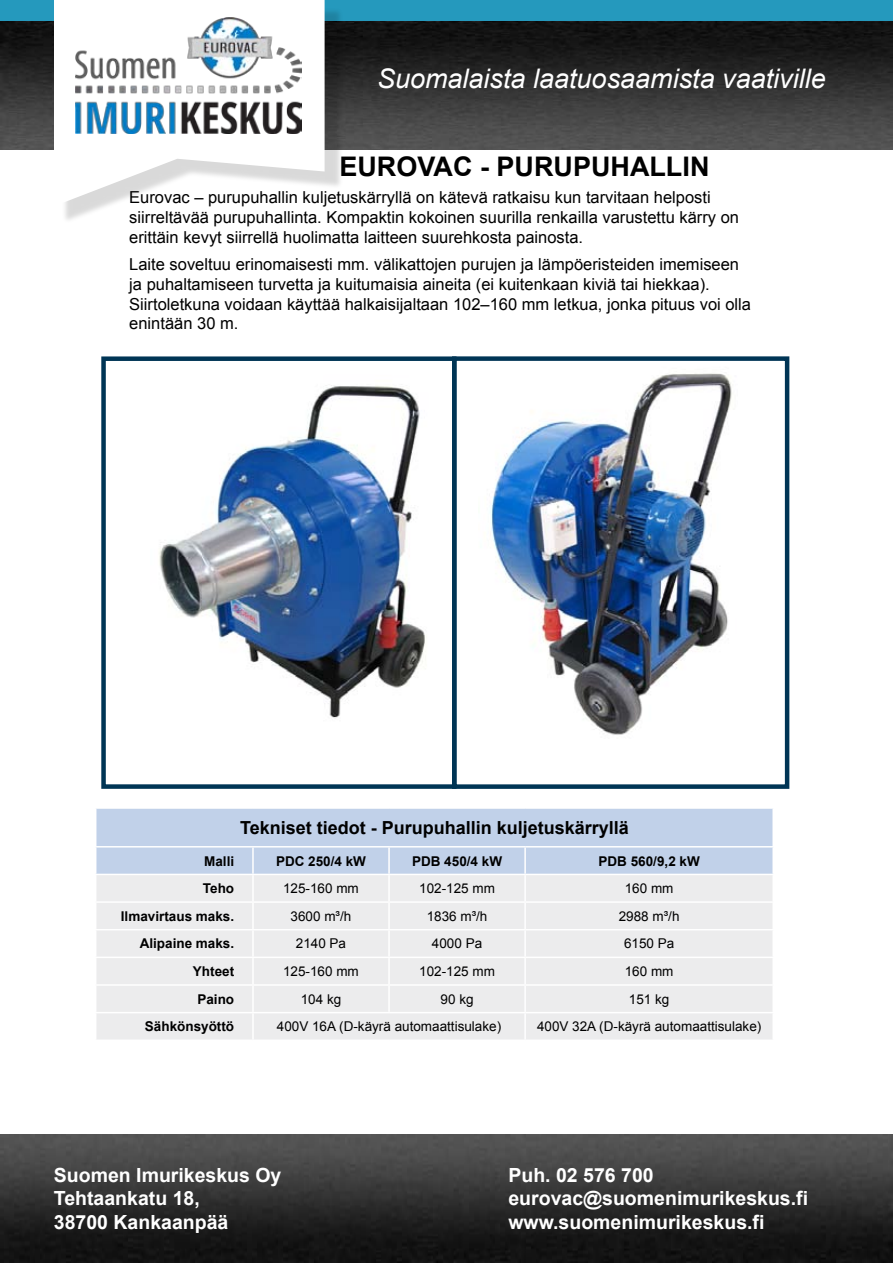
<style>
.page{position:relative;width:893px;height:1263px;background:#fff}
.page>*{position:absolute;margin:0;border:0;box-sizing:border-box;transform-origin:0 0}
.t1{font:italic 27px "Arial";color:#fff}
.t2{font:700 27px "Arial";color:#000}
.t3{font:700 19.5px/23.4px "Arial";color:#fff}
.t4{font:700 18px "Arial";color:#000}
.t5{font:16.5px/19.8px "Arial";color:#000}
.t6{font:13.5px "Arial";color:#000}
.t7{font:700 13.5px "Arial";color:#000}
</style>
<div class="page">
<img style="left:490px;top:373px;width:242px;height:362px">
<div style="left:452px;top:356px;width:337px;height:433px;border:4px solid #003555"></div>
<img style="left:159px;top:385px;width:266px;height:334px">
<div style="left:101px;top:356px;width:355px;height:433px;border:4px solid #003555"></div>
<svg style="left:96px;top:808px;width:677px;height:231px;background:#e1e5ec"></svg>
<hr style="left:253px;top:1012px;width:136px;height:1px;background:#fff">
<hr style="left:252px;top:1013px;width:2px;height:26px;background:#fff">
<hr style="left:389px;top:1012px;width:136px;height:1px;background:#fff">
<hr style="left:525px;top:1012px;width:249px;height:1px;background:#fff">
<hr style="left:524px;top:1013px;width:2px;height:26px;background:#fff">
<hr style="left:772px;top:1013px;width:2px;height:26px;background:#fff">
<div style="left:0;top:0;width:893px;height:21px;background:#2599bd"></div>
<img style="left:0;top:21px;width:893px;height:128px">
<div style="left:60px;top:6px;width:284px;height:219px;background:#000;opacity:.15"></div>
<svg style="left:54px;top:0;width:271px;height:206px"></svg>
<img style="left:75px;top:17px;width:227px;height:117px">
<img style="left:0;top:1135px;width:893px;height:128px">
<h1 class="t1" style="left:377px;top:61px;width:450px">Suomalaista laatuosaamista vaativille</h1>
<h1 class="t2" style="left:339px;top:149px;width:371px">EUROVAC - PURUPUHALLIN</h1>
<p class="t5" style="left:129px;top:188px;width:611px">Eurovac – purupuhallin kuljetuskärryllä on kätevä ratkaisu kun tarvitaan helposti siirreltävää purupuhallinta. Kompaktin kokoinen suurilla renkailla varustettu kärry on erittäin kevyt siirrellä huolimatta laitteen suurehkosta painosta.</p>
<p class="t5" style="left:129px;top:254px;width:623px">Laite soveltuu erinomaisesti mm. välikattojen purujen ja lämpöeristeiden imemiseen ja puhaltamiseen turvetta ja kuitumaisia aineita (ei kuitenkaan kiviä tai hiekkaa).<br>Siirtoletkuna voidaan käyttää halkaisijaltaan 102–160 mm letkua, jonka pituus voi olla enintään 30 m.</p>
<p class="t4" style="left:240px;top:816px;width:390px">Tekniset tiedot - Purupuhallin kuljetuskärryllä</p>
<p class="t7" style="left:204px;top:852px;width:32px">Malli</p>
<p class="t7" style="left:276px;top:852px;width:92px">PDC 250/4 kW</p>
<p class="t7" style="left:412px;top:852px;width:92px">PDB 450/4 kW</p>
<p class="t7" style="left:598px;top:852px;width:103px">PDB 560/9,2 kW</p>
<p class="t7" style="left:203px;top:879px;width:33px">Teho</p>
<p class="t6" style="left:283px;top:879px;width:77px">125-160 mm</p>
<p class="t6" style="left:419px;top:879px;width:77px">102-125 mm</p>
<p class="t6" style="left:625px;top:879px;width:50px">160 mm</p>
<p class="t7" style="left:121px;top:907px;width:115px">Ilmavirtaus maks.</p>
<p class="t6" style="left:291px;top:907px;width:62px">3600 m³/h</p>
<p class="t6" style="left:427px;top:907px;width:62px">1836 m³/h</p>
<p class="t6" style="left:619px;top:907px;width:62px">2988 m³/h</p>
<p class="t7" style="left:140px;top:935px;width:96px">Alipaine maks.</p>
<p class="t6" style="left:296px;top:935px;width:52px">2140 Pa</p>
<p class="t6" style="left:432px;top:935px;width:52px">4000 Pa</p>
<p class="t6" style="left:624px;top:935px;width:52px">6150 Pa</p>
<p class="t7" style="left:193px;top:962px;width:43px">Yhteet</p>
<p class="t6" style="left:283px;top:962px;width:77px">125-160 mm</p>
<p class="t6" style="left:419px;top:962px;width:77px">102-125 mm</p>
<p class="t6" style="left:625px;top:962px;width:50px">160 mm</p>
<p class="t7" style="left:197px;top:990px;width:38px">Paino</p>
<p class="t6" style="left:301px;top:990px;width:42px">104 kg</p>
<p class="t6" style="left:441px;top:990px;width:35px">90 kg</p>
<p class="t6" style="left:629px;top:990px;width:42px">151 kg</p>
<p class="t7" style="left:145px;top:1018px;width:91px">Sähkönsyöttö</p>
<p class="t6" style="left:277px;top:1018px;width:226px">400V 16A (D-käyrä automaattisulake)</p>
<p class="t6" style="left:537px;top:1018px;width:226px">400V 32A (D-käyrä automaattisulake)</p>
<p class="t3" style="left:54px;top:1164px;width:229px">Suomen Imurikeskus Oy<br>Tehtaankatu 18,<br>38700 Kankaanpää</p>
<p class="t3" style="left:508px;top:1164px;width:301px">Puh. 02 576 700 eurovac@suomenimurikeskus.fi www.suomenimurikeskus.fi</p>
</div>
